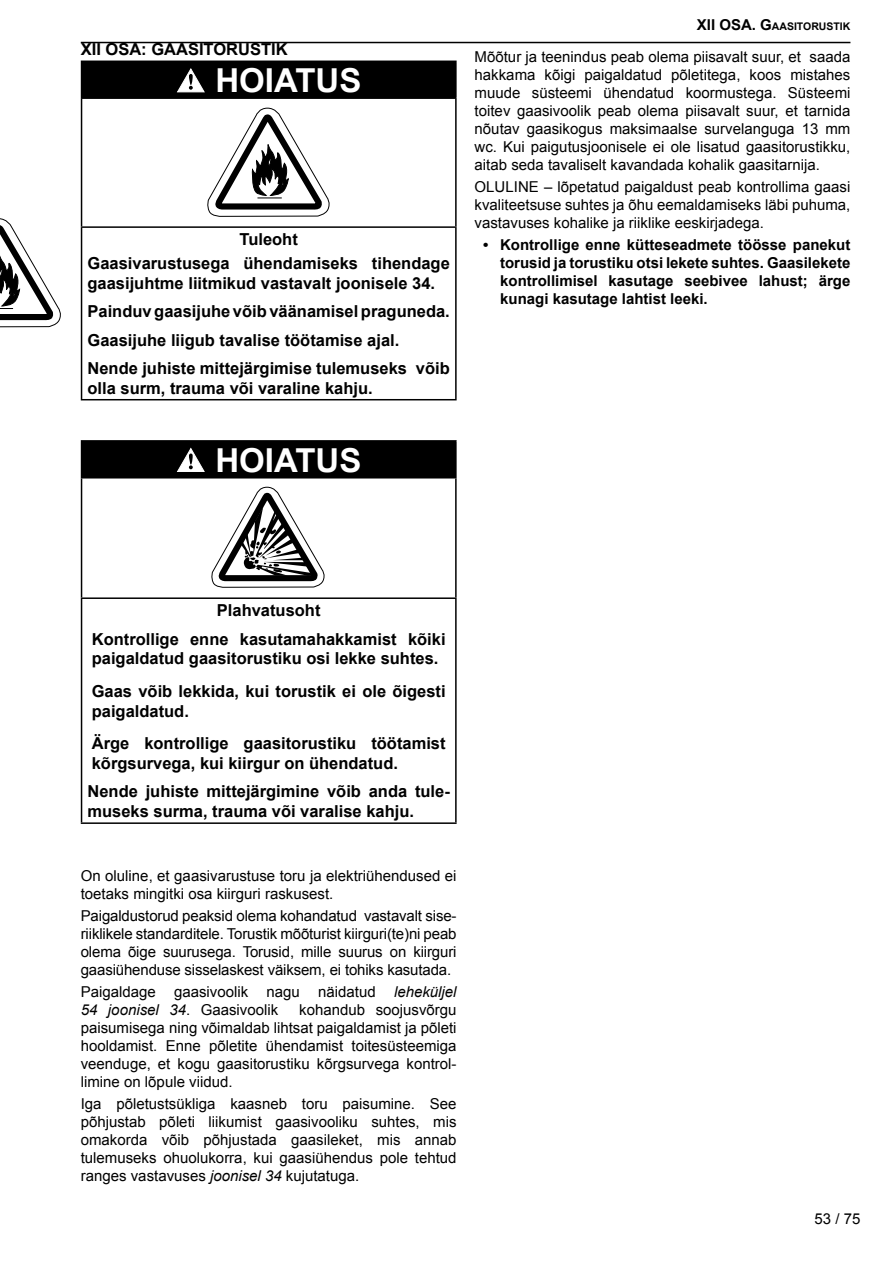
<style>
.page{position:relative;width:893px;height:1263px;background:#fff}
.page>*{position:absolute;margin:0;border:0;box-sizing:border-box;transform-origin:0 0}
.t1{font:700 33px "Arial";color:#fff}
.t2{font:700 16.5px/28.3px "Arial";color:#000}
.t3{font:15px/18px "Arial";color:#000;text-align:justify}
.t4{font:700 15px/18px "Arial";color:#000;text-align:justify}
.t5{font:700 15px "Arial";color:#000}
.t6{font:700 10.5px "Arial";color:#000}
.s1{font-size:15px}
.s2{font-style:italic}
</style>
<div class="page">
<div style="left:82px;top:441px;width:374px;height:37px;background:#000"></div>
<hr style="left:81px;top:440px;width:376px;height:2px;background:#000">
<hr style="left:81px;top:442px;width:1px;height:35px;background:#000">
<hr style="left:455px;top:442px;width:2px;height:35px;background:#000">
<hr style="left:81px;top:477px;width:376px;height:1px;background:#000">
<hr style="left:81px;top:478px;width:1px;height:119px;background:#000">
<hr style="left:455px;top:478px;width:2px;height:119px;background:#000">
<hr style="left:81px;top:597px;width:376px;height:2px;background:#000">
<hr style="left:81px;top:599px;width:1px;height:223px;background:#000">
<hr style="left:455px;top:599px;width:2px;height:223px;background:#000">
<hr style="left:81px;top:822px;width:376px;height:2px;background:#000">
<svg style="left:177px;top:448px;width:27px;height:24px"></svg>
<svg style="left:211px;top:487px;width:114px;height:101px"></svg>
<div style="left:82px;top:61px;width:374px;height:37px;background:#000"></div>
<hr style="left:81px;top:61px;width:376px;height:1px;background:#000">
<hr style="left:81px;top:62px;width:1px;height:35px;background:#000">
<hr style="left:455px;top:62px;width:2px;height:35px;background:#000">
<hr style="left:81px;top:97px;width:376px;height:2px;background:#000">
<hr style="left:81px;top:99px;width:1px;height:127px;background:#000">
<hr style="left:455px;top:99px;width:2px;height:127px;background:#000">
<hr style="left:81px;top:226px;width:376px;height:2px;background:#000">
<hr style="left:81px;top:228px;width:1px;height:171px;background:#000">
<hr style="left:455px;top:228px;width:2px;height:171px;background:#000">
<hr style="left:81px;top:399px;width:376px;height:1px;background:#000">
<svg style="left:177px;top:69px;width:27px;height:23px"></svg>
<svg style="left:207px;top:108px;width:123px;height:109px"></svg>
<hr style="left:81px;top:42px;width:769px;height:1px;background:#000">
<svg style="left:0;top:218px;width:61px;height:110px"></svg>
<p class="t2" style="left:81px;top:35px;width:83px">XII OSA: gaasitorustik</p>
<h1 class="t1" style="left:215px;top:59px;width:148px">HOIATUS</h1>
<p class="t2" style="left:88px;top:228px;width:364px;line-height:24px;text-align:center">Tuleoht<br>Gaasivarustusega ühendamiseks tihendage</p>
<p class="t2" style="left:88px;top:270px;width:364px">gaasijuhtme liitmikud vastavalt joonisele 34.<br>Painduv gaasijuhe võib väänamisel praguneda.<br>Gaasijuhe liigub tavalise töötamise ajal.<br>Nende juhiste mittejärgimise tulemuseks võib</p>
<p class="t2" style="left:88px;top:374px;width:287px">olla surm, trauma või varaline kahju.</p>
<h1 class="t1" style="left:215px;top:438px;width:148px">HOIATUS</h1>
<p class="t5" style="left:697px;top:15px;width:35px">XII OSA</p>
<p class="t6" style="left:752px;top:19px;width:100px"><span class="s1">. G</span>AASITORUSTIK</p>
<p class="t3" style="left:475px;top:48px;width:377px">Mõõtur ja teenindus peab olema piisavalt suur, et saada hakkama kõigi paigaldatud põletitega, koos mistahes muude süsteemi ühendatud koormustega. Süsteemi toitev gaasivoolik peab olema piisavalt suur, et tarnida nõutav gaasikogus maksimaalse survelanguga 13 mm wc. Kui paigutusjoonisele ei ole lisatud gaasitorustikku, aitab seda tavaliselt kavandada kohalik gaasitarnija.</p>
<p class="t3" style="left:475px;top:178px;width:377px">OLULINE – lõpetatud paigaldust peab kontrollima gaasi kvaliteetsuse suhtes ja õhu eemaldamiseks läbi puhuma, vastavuses kohalike ja riiklike eeskirjadega.</p>
<p class="t4" style="left:500px;top:237px;width:352px;text-indent:-17px">• Kontrollige enne kütteseadmete töösse panekut torusid ja torustiku otsi lekete suhtes. Gaasilekete kontrollimisel kasutage seebivee lahust; ärge kunagi kasutage lahtist leeki.</p>
<p class="t2" style="left:92px;top:597px;width:355px;text-align:center">Plahvatusoht<br>Kontrollige enne kasutamahakkamist kõiki</p>
<p class="t2" style="left:92px;top:643px;width:355px;line-height:32.5px">paigaldatud gaasitorustiku osi lekke suhtes.<br>Gaas võib lekkida, kui torustik ei ole õigesti</p>
<p class="t2" style="left:92px;top:695px;width:355px;line-height:32.5px">paigaldatud.<br>Ärge kontrollige gaasitorustiku töötamist</p>
<p class="t2" style="left:88px;top:750px;width:364px">kõrgsurvega, kui kiirgur on ühendatud.<br>Nende juhiste mittejärgimine võib anda tule-</p>
<p class="t2" style="left:88px;top:798px;width:328px">museks surma, trauma või varalise kahju.</p>
<p class="t3" style="left:81px;top:866px;width:377px">On oluline, et gaasivarustuse toru ja elektriühendused ei toetaks mingitki osa kiirguri raskusest.</p>
<p class="t3" style="left:81px;top:907px;width:377px">Paigaldustorud peaksid olema kohandatud vastavalt sise&shy;riiklikele standarditele. Torustik mõõturist kiirguri(te)ni peab olema õige suurusega. Torusid, mille suurus on kiirguri gaasiühenduse sisselaskest väiksem, ei tohiks kasutada.</p>
<p class="t3" style="left:81px;top:983px;width:377px">Paigaldage gaasivoolik nagu näidatud <span class="s2">leheküljel<br>54 joonisel 34</span>. Gaasivoolik</p>
<p class="t3" style="left:81px;top:1001px;width:377px;text-indent:219px">kohandub soojusvõrgu paisumisega ning võimaldab lihtsat paigaldamist ja põleti hooldamist. Enne põletite ühendamist toitesüsteemiga veenduge, et kogu gaasitorustiku kõrgsurvega kontrol&shy;limine on lõpule viidud.</p>
<p class="t3" style="left:81px;top:1095px;width:377px">Iga põletustsükliga kaasneb toru paisumine. See põhjustab põleti liikumist gaasivooliku suhtes, mis omakorda võib põhjustada gaasileket, mis annab tulemuseks ohuolukorra, kui gaasiühendus pole tehtud ranges vastavuses <span class="s2">joonisel 34</span> kujutatuga.</p>
<p class="t3" style="left:814px;top:1209px;width:47px">53 / 75</p>
</div>
